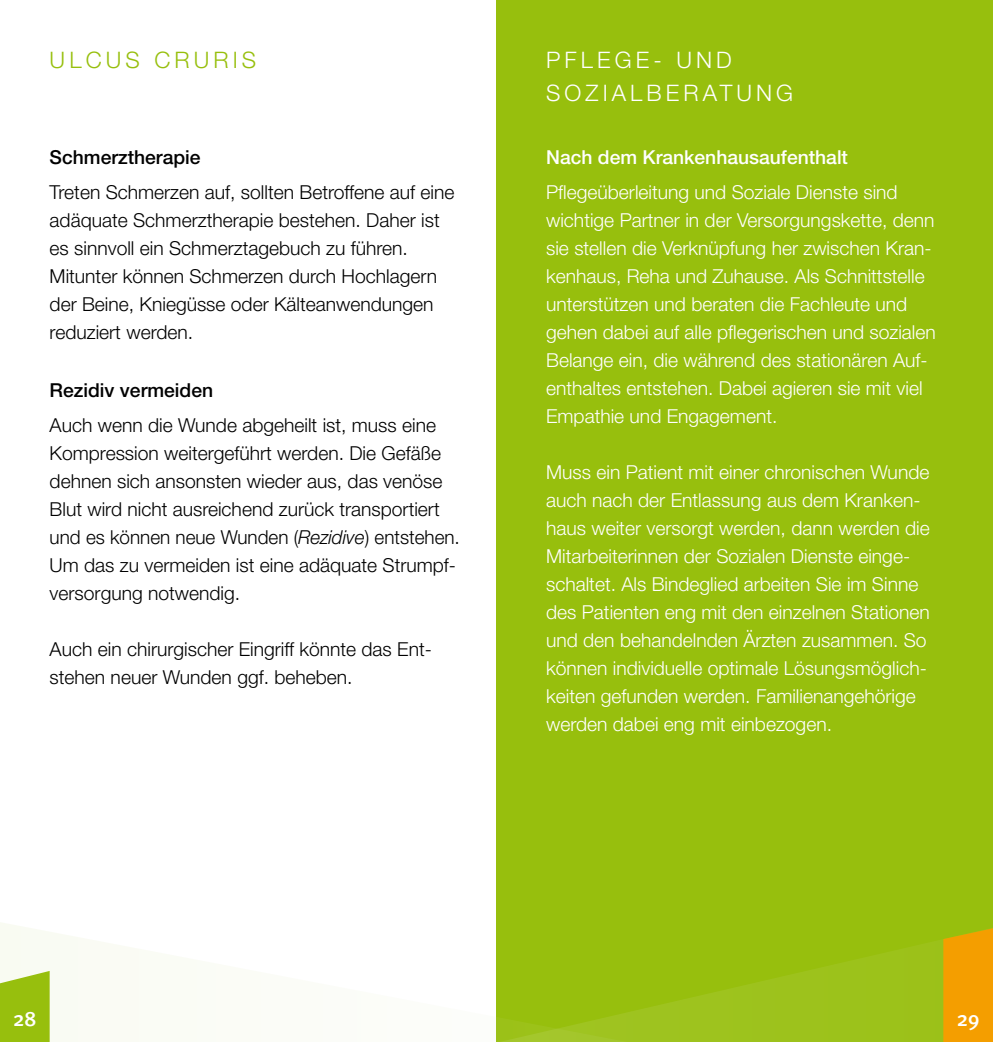
<style>
.page{position:relative;width:993px;height:1042px;background:#fff}
.page>*{position:absolute;margin:0;border:0;box-sizing:border-box;transform-origin:0 0}
.t1{font:300 22.75px/33.2px "Helvetica Neue";letter-spacing:.18em;color:#fff}
.t2{font:300 22.75px "Helvetica Neue";letter-spacing:.18em;color:#97bf0d}
.t3{font:500 21px "Meta Plus";color:#fff}
.t4{font:300 19.25px/28px "Helvetica Neue";color:#fff}
.t5{font:300 19.25px/28px "Helvetica Neue";color:#000}
.t6{font:500 19.25px "Helvetica Neue";color:#000}
.t7{font:500 19.25px "Helvetica Neue";color:#fff}
.s1{font-style:italic}
</style>
<div class="page">
<div style="left:496px;top:0;width:496px;height:1042px;background:#97bf0d"></div>
<svg style="left:0;top:922px;width:139px;height:120px"></svg>
<svg style="left:496px;top:940px;width:447px;height:102px"></svg>
<svg style="left:0;top:971px;width:50px;height:71px;background:#a0c422"></svg>
<svg style="left:943px;top:928px;width:49px;height:114px;background:#ee9f00"></svg>
<p class="t2" style="left:50px;top:46px;width:55px">ULCUS</p>
<p class="t2" style="left:154px;top:46px;width:102px">CRU RIS</p>
<p class="t6" style="left:50px;top:146px;width:152px">Schmerztherapie</p>
<p class="t5" style="left:50px;top:178px;width:406px">Treten Schmerzen auf, sollten Betroffene auf eine adäquate Schmerztherapie bestehen. Daher ist es sinnvoll ein Schmerztagebuch zu führen.<br>Mitunter können Schmerzen durch Hochlagern der Beine, Kniegüsse oder Kälteanwendungen reduziert werden.</p>
<p class="t6" style="left:50px;top:378px;width:165px">Rezidiv vermeiden</p>
<p class="t5" style="left:50px;top:411px;width:411px">Auch wenn die Wunde abgeheilt ist, muss eine Kompression weitergeführt werden. Die Gefäße dehnen sich ansonsten wieder aus, das venöse Blut wird nicht ausreichend zurück transportiert und es können neue Wunden (<span class="s1">Rezidive</span>) entstehen.<br>Um das zu vermeiden ist eine adäquate Strumpf&shy;versorgung notwendig.</p>
<p class="t5" style="left:50px;top:635px;width:383px">Auch ein chirurgischer Eingriff könnte das Ent&shy;stehen neuer Wunden ggf. beheben.</p>
<p class="t1" style="left:546px;top:42px;width:187px">Pfl ege- un d<br>Sozial</p>
<p class="t1" style="left:646px;top:76px;width:54px">berat</p>
<p class="t1" style="left:736px;top:76px;width:58px">ung</p>
<p class="t7" style="left:546px;top:145px;width:303px">Nach dem Krankenhausaufenthalt</p>
<p class="t4" style="left:546px;top:178px;width:391px">Pflegeüberleitung und Soziale Dienste sind wichtige Partner in der Versorgungskette, denn sie stellen die Verknüpfung her zwischen Kran&shy;kenhaus, Reha und Zuhause. Als Schnittstelle unterstützen und beraten die Fachleute und gehen dabei auf alle pflegerischen und sozialen Belange ein, die während des stationären Auf&shy;enthaltes entstehen. Dabei agieren sie mit viel Empathie und Engagement.</p>
<p class="t4" style="left:546px;top:458px;width:385px">Muss ein Patient mit einer chronischen Wunde auch nach der Entlassung aus dem Kranken&shy;haus weiter versorgt werden, dann werden die Mitarbeiterinnen der Sozialen Dienste einge&shy;schaltet. Als Bindeglied arbeiten Sie im Sinne des Patienten eng mit den einzelnen Stationen und den behandelnden Ärzten zusammen. So können individuelle optimale Lösungsmöglich&shy;keiten gefunden werden. Familienangehörige werden dabei eng mit einbezogen.</p>
<p class="t3" style="left:13px;top:1006px;width:25px">28</p>
<p class="t3" style="left:956px;top:1006px;width:24px">29</p>
</div>
